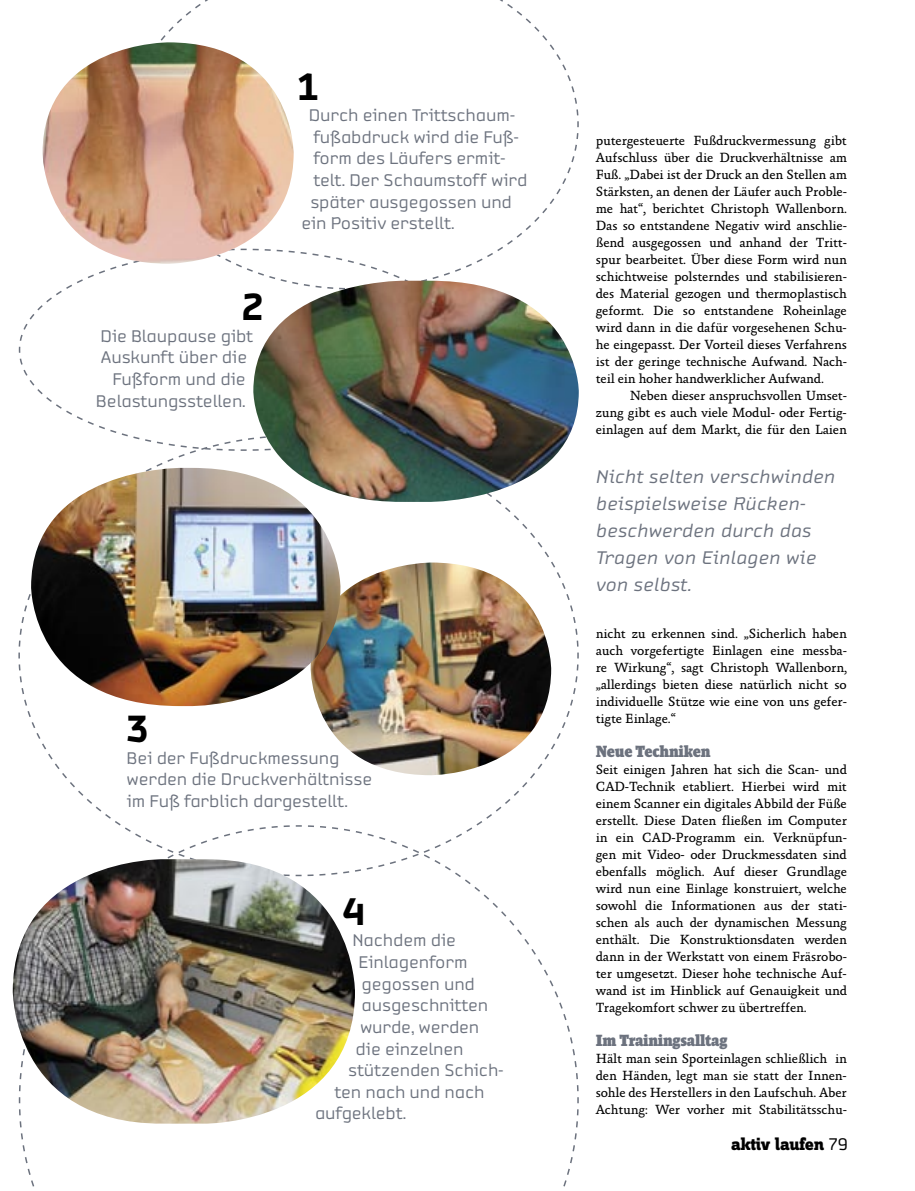
<style>
.page{position:relative;width:915px;height:1191px;background:#fff}
.page>*{position:absolute;margin:0;border:0;box-sizing:border-box;transform-origin:0 0}
.t1{font:800 40.5px "Reform";color:#000}
.t2{font:italic 19.5px/27px "Reform";color:#6c727e}
.t3{font:18px/21.6px "Reform";letter-spacing:-.01em;color:#6c727e;text-align:center}
.t4{font:800 18px "Zine Slab Dis";color:#000}
.t5{font:900 16.5px "Absara Head";letter-spacing:-.01em;color:#6c727e}
.t6{font:13.5px/17px "Absara";letter-spacing:-.01em;color:#000;text-align:justify}
.s1{font-family:"Reform";font-weight:400}
</style>
<div class="page">
<svg style="left:18px;top:451px;width:560px;height:425px"></svg>
<svg style="left:19px;top:340px;width:234px;height:111px"></svg>
<svg style="left:160px;top:0;width:418px;height:281px"></svg>
<img style="left:253px;top:281px;width:325px;height:221px">
<img style="left:310px;top:562px;width:241px;height:213px">
<img style="left:31px;top:468px;width:309px;height:238px">
<img style="left:13px;top:859px;width:342px;height:264px">
<img style="left:43px;top:42px;width:250px;height:222px">
<h1 class="t1" style="left:241px;top:284px;width:24px">2</h1>
<h3 class="t3" style="left:96px;top:325px;width:159px">Die Blaupause gibt<br>Auskunft über die<br>Fußform und die<br>Belastungsstellen.</h3>
<h1 class="t1" style="left:298px;top:63px;width:22px">1</h1>
<h3 class="t3" style="left:309px;top:104px;width:208px">Durch einen Trittschaum-</h3>
<h3 class="t3" style="left:313px;top:126px;width:207px">fußabdruck wird die Fuß-</h3>
<h3 class="t3" style="left:313px;top:147px;width:194px">form des Läufers ermit-</h3>
<h3 class="t3" style="left:313px;top:169px;width:215px">telt. Der Schaumstoff wird</h3>
<h3 class="t3" style="left:310px;top:191px;width:203px">später ausgegossen und</h3>
<h3 class="t3" style="left:301px;top:212px;width:155px">ein Positiv erstellt.</h3>
<h1 class="t1" style="left:126px;top:705px;width:24px">3</h1>
<h3 class="t3" style="left:126px;top:746px;width:247px;text-align:left">Bei der Fußdruckmessung werden die Druckverhältnisse im Fuß farblich dargestellt.</h3>
<h1 class="t1" style="left:342px;top:888px;width:25px">4</h1>
<h3 class="t3" style="left:352px;top:929px;width:105px">Nachdem die</h3>
<h3 class="t3" style="left:358px;top:951px;width:110px">Einlagenform</h3>
<h3 class="t3" style="left:361px;top:972px;width:115px">gegossen und</h3>
<h3 class="t3" style="left:361px;top:994px;width:128px">ausgeschnitten</h3>
<h3 class="t3" style="left:360px;top:1016px;width:121px">wurde, werden</h3>
<h3 class="t3" style="left:355px;top:1037px;width:110px">die einzelnen</h3>
<h3 class="t3" style="left:348px;top:1059px;width:157px">stützenden Schich-</h3>
<h3 class="t3" style="left:334px;top:1080px;width:151px">ten nach und nach</h3>
<h3 class="t3" style="left:315px;top:1102px;width:93px">aufgeklebt.</h3>
<p class="t6" style="left:595px;top:132px;width:252px">putergesteuerte Fußdruckvermessung gibt Aufschluss über die Druckverhältnisse am Fuß. „Dabei ist der Druck an den Stellen am Stärksten, an denen der Läufer auch Proble&shy;me hat“, berichtet Christoph Wallenborn.<br>Das so entstandene Negativ wird anschlie&shy;ßend ausgegossen und anhand der Tritt&shy;spur bearbeitet. Über diese Form wird nun schichtweise polsterndes und stabilisieren&shy;des Material gezogen und thermoplastisch geformt. Die so entstandene Roheinlage wird dann in die dafür vorgesehenen Schu&shy;he eingepasst. Der Vorteil dieses Verfahrens ist der geringe technische Aufwand. Nach&shy;teil ein hoher handwerklicher Aufwand.</p>
<p class="t6" style="left:595px;top:387px;width:252px;text-indent:34px">Neben dieser anspruchsvollen Umset&shy;zung gibt es auch viele Modul- oder Fertig&shy;einlagen auf dem Markt, die für den Laien</p>
<h2 class="t2" style="left:595px;top:463px;width:241px">Nicht selten verschwinden beispielsweise Rücken&shy;beschwerden durch das<br>Tragen von Einlagen wie von selbst.</h2>
<p class="t6" style="left:595px;top:625px;width:252px">nicht zu erkennen sind. „Sicherlich haben auch vorgefertigte Einlagen eine messba&shy;re Wirkung“, sagt Christoph Wallenborn, „allerdings bieten diese natürlich nicht so individuelle Stütze wie eine von uns gefer&shy;tigte Einlage.“</p>
<p class="t5" style="left:595px;top:741px;width:116px">Neue Techniken</p>
<p class="t6" style="left:595px;top:762px;width:252px">Seit einigen Jahren hat sich die Scan- und CAD-Technik etabliert. Hierbei wird mit einem Scanner ein digitales Abbild der Füße erstellt. Diese Daten fließen im Computer in ein CAD-Programm ein. Verknüpfun&shy;gen mit Video- oder Druckmessdaten sind ebenfalls möglich. Auf dieser Grundlage wird nun eine Einlage konstruiert, welche sowohl die Informationen aus der stati&shy;schen als auch der dynamischen Messung enthält. Die Konstruktionsdaten werden dann in der Werkstatt von einem Fräsrobo&shy;ter umgesetzt. Dieser hohe technische Auf&shy;wand ist im Hinblick auf Genauigkeit und Tragekomfort schwer zu übertreffen.</p>
<p class="t5" style="left:595px;top:1030px;width:133px">Im Trainingsalltag</p>
<p class="t6" style="left:595px;top:1051px;width:252px">Hält man sein Sporteinlagen schließlich in den Händen, legt man sie statt der Innen&shy;sohle des Herstellers in den Laufschuh. Aber Achtung: Wer vorher mit Stabilitätsschu-</p>
<h3 class="t4" style="left:730px;top:1134px;width:119px">aktiv laufen <span class="s1">79</span></h3>
</div>
